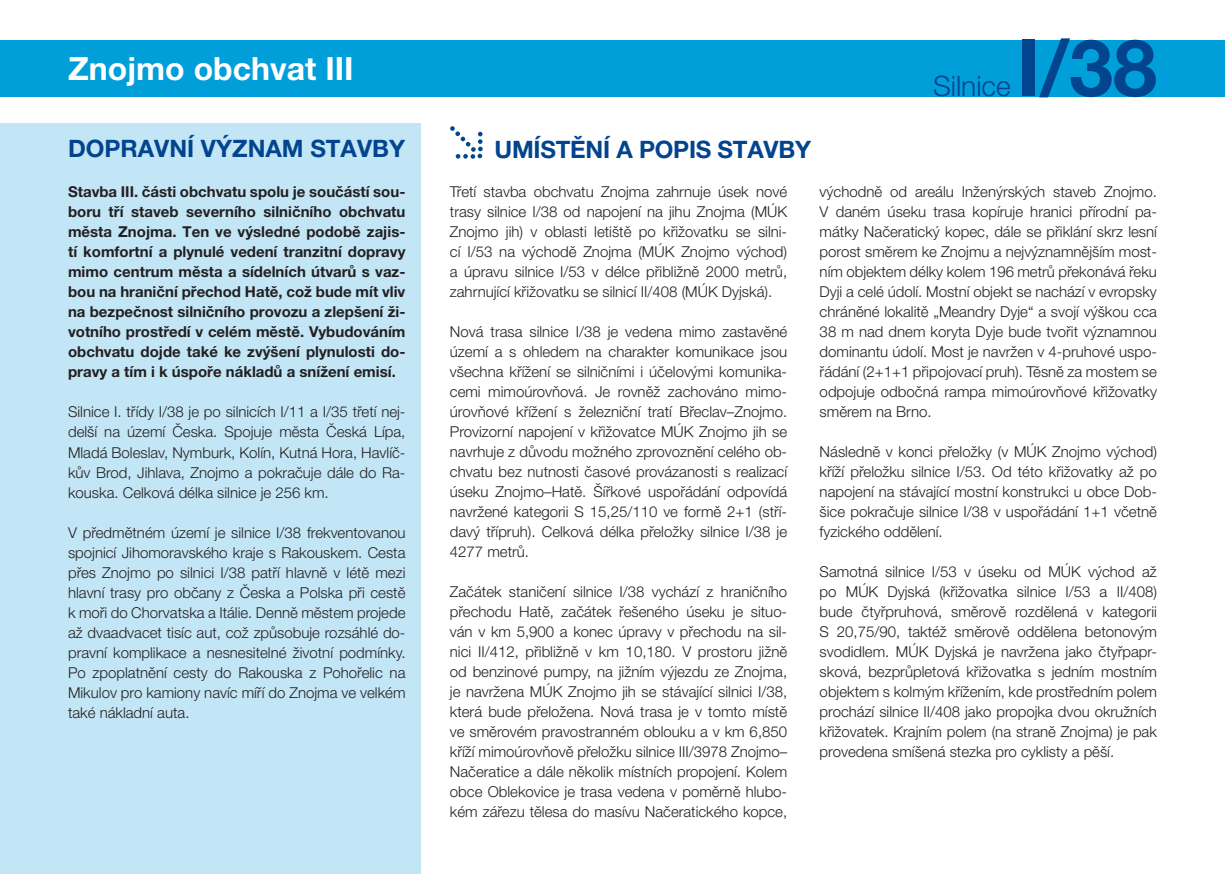
<style>
.page{position:relative;width:1225px;height:874px;background:#fff}
.page>*{position:absolute;margin:0;border:0;box-sizing:border-box;transform-origin:0 0}
.t1{font:700 78.8px "Helvetica Neue LT Pro";color:#02448d}
.t2{font:700 32px "Helvetica Neue LT Pro";color:#fff}
.t3{font:300 28.2px "Helvetica Neue LT Pro";color:#02448d}
.t4{font:700 24px "Helvetica Neue LT Pro";color:#02448d}
.t5{font:300 15px/20px "Helvetica Neue LT Pro";color:#231f20;text-align:justify}
.t6{font:700 15px/20px "Helvetica Neue LT Pro";color:#231f20;text-align:justify}
</style>
<div class="page">
<div style="left:0;top:40px;width:1225px;height:56px;background:#009fda"></div>
<div style="left:0;top:123px;width:421px;height:750px;background:#c3e6f6"></div>
<svg style="left:450px;top:126px;width:33px;height:33px"></svg>
<p class="t2" style="left:68px;top:48px;width:287px">Znojmo obchvat III</p>
<p class="t4" style="left:68px;top:133px;width:338px">DOPRAVNÍ VÝZNAM STAVBY</p>
<p class="t6" style="left:68px;top:181px;width:339px">Stavba III. části obchvatu spolu je součástí sou&shy;boru tří staveb severního silničního obchvatu města Znojma. Ten ve výsledné podobě zajis&shy;tí komfortní a plynulé vedení tranzitní dopravy mimo centrum města a sídelních útvarů s vaz&shy;bou na hraniční přechod Hatě, což bude mít vliv na bezpečnost silničního provozu a zlepšení ži&shy;votního prostředí v celém městě. Vybudováním obchvatu dojde také ke zvýšení plynulosti do&shy;pravy a tím i k úspoře nákladů a snížení emisí.</p>
<p class="t5" style="left:68px;top:401px;width:339px">Silnice I. třídy I/38 je po silnicích I/11 a I/35 třetí nej&shy;delší na území Česka. Spojuje města Česká Lípa, Mladá Boleslav, Nymburk, Kolín, Kutná Hora, Havlíč&shy;kův Brod, Jihlava, Znojmo a pokračuje dále do Ra&shy;kouska. Celková délka silnice je 256 km.</p>
<p class="t5" style="left:68px;top:521px;width:339px">V předmětném území je silnice I/38 frekventovanou spojnicí Jihomoravského kraje s Rakouskem. Cesta přes Znojmo po silnici I/38 patří hlavně v létě mezi hlavní trasy pro občany z Česka a Polska při cestě k moři do Chorvatska a Itálie. Denně městem projede až dvaadvacet tisíc aut, což způsobuje rozsáhlé do&shy;pravní komplikace a nesnesitelné životní podmínky.<br>Po zpoplatnění cesty do Rakouska z Pohořelic na Mikulov pro kamiony navíc míří do Znojma ve velkém také nákladní auta.</p>
<p class="t3" style="left:933px;top:69px;width:79px">Silnice</p>
<p class="t1" style="left:1016px;top:19px;width:142px">I/38</p>
<p class="t4" style="left:494px;top:135px;width:318px">UMÍSTĚNÍ A POPIS STAVBY</p>
<p class="t5" style="left:450px;top:181px;width:339px">Třetí stavba obchvatu Znojma zahrnuje úsek nové trasy silnice I/38 od napojení na jihu Znojma (MÚK Znojmo jih) v oblasti letiště po křižovatku se silni&shy;cí I/53 na východě Znojma (MÚK Znojmo východ) a úpravu silnice I/53 v délce přibližně 2000 metrů, zahrnující křižovatku se silnicí II/408 (MÚK Dyjská).</p>
<p class="t5" style="left:450px;top:321px;width:339px">Nová trasa silnice I/38 je vedena mimo zastavěné území a s ohledem na charakter komunikace jsou všechna křížení se silničními i účelovými komunika&shy;cemi mimoúrovňová. Je rovněž zachováno mimo&shy;úrovňové křížení s železniční tratí Břeclav–Znojmo.<br>Provizorní napojení v křižovatce MÚK Znojmo jih se navrhuje z důvodu možného zprovoznění celého ob&shy;chvatu bez nutnosti časové provázanosti s realizací úseku Znojmo–Hatě. Šířkové uspořádání odpovídá navržené kategorii S 15,25/110 ve formě 2+1 (stří&shy;davý třípruh). Celková délka přeložky silnice I/38 je 4277 metrů.</p>
<p class="t5" style="left:450px;top:581px;width:339px">Začátek staničení silnice I/38 vychází z hraničního přechodu Hatě, začátek řešeného úseku je situo&shy;ván v km 5,900 a konec úpravy v přechodu na sil&shy;nici II/412, přibližně v km 10,180. V prostoru jižně od benzinové pumpy, na jižním výjezdu ze Znojma, je navržena MÚK Znojmo jih se stávající silnici I/38, která bude přeložena. Nová trasa je v tomto místě ve směrovém pravostranném oblouku a v km 6,850 kříží mimoúrovňově přeložku silnice III/3978 Znojmo– Načeratice a dále několik místních propojení. Kolem obce Oblekovice je trasa vedena v poměrně hlubo&shy;kém zářezu tělesa do masívu Načeratického kopce,</p>
<p class="t5" style="left:819px;top:181px;width:339px">východně od areálu Inženýrských staveb Znojmo.<br>V daném úseku trasa kopíruje hranici přírodní pa&shy;mátky Načeratický kopec, dále se přiklání skrz lesní porost směrem ke Znojmu a nejvýznamnějším most&shy;ním objektem délky kolem 196 metrů překonává řeku Dyji a celé údolí. Mostní objekt se nachází v evropsky chráněné lokalitě „Meandry Dyje“ a svojí výškou cca 38 m nad dnem koryta Dyje bude tvořit významnou dominantu údolí. Most je navržen v 4-pruhové uspo&shy;řádání (2+1+1 připojovací pruh). Těsně za mostem se odpojuje odbočná rampa mimoúrovňové křižovatky směrem na Brno.</p>
<p class="t5" style="left:819px;top:441px;width:339px">Následně v konci přeložky (v MÚK Znojmo východ) kříží přeložku silnice I/53. Od této křižovatky až po napojení na stávající mostní konstrukci u obce Dob&shy;šice pokračuje silnice I/38 v uspořádání 1+1 včetně fyzického oddělení.</p>
<p class="t5" style="left:819px;top:561px;width:339px">Samotná silnice I/53 v úseku od MÚK východ až po MÚK Dyjská (křižovatka silnice I/53 a II/408) bude čtyřpruhová, směrově rozdělená v kategorii S 20,75/90, taktéž směrově oddělena betonovým svodidlem. MÚK Dyjská je navržena jako čtyřpapr&shy;sková, bezprůpletová křižovatka s jedním mostním objektem s kolmým křížením, kde prostředním polem prochází silnice II/408 jako propojka dvou okružních křižovatek. Krajním polem (na straně Znojma) je pak provedena smíšená stezka pro cyklisty a pěší.</p>
</div>
